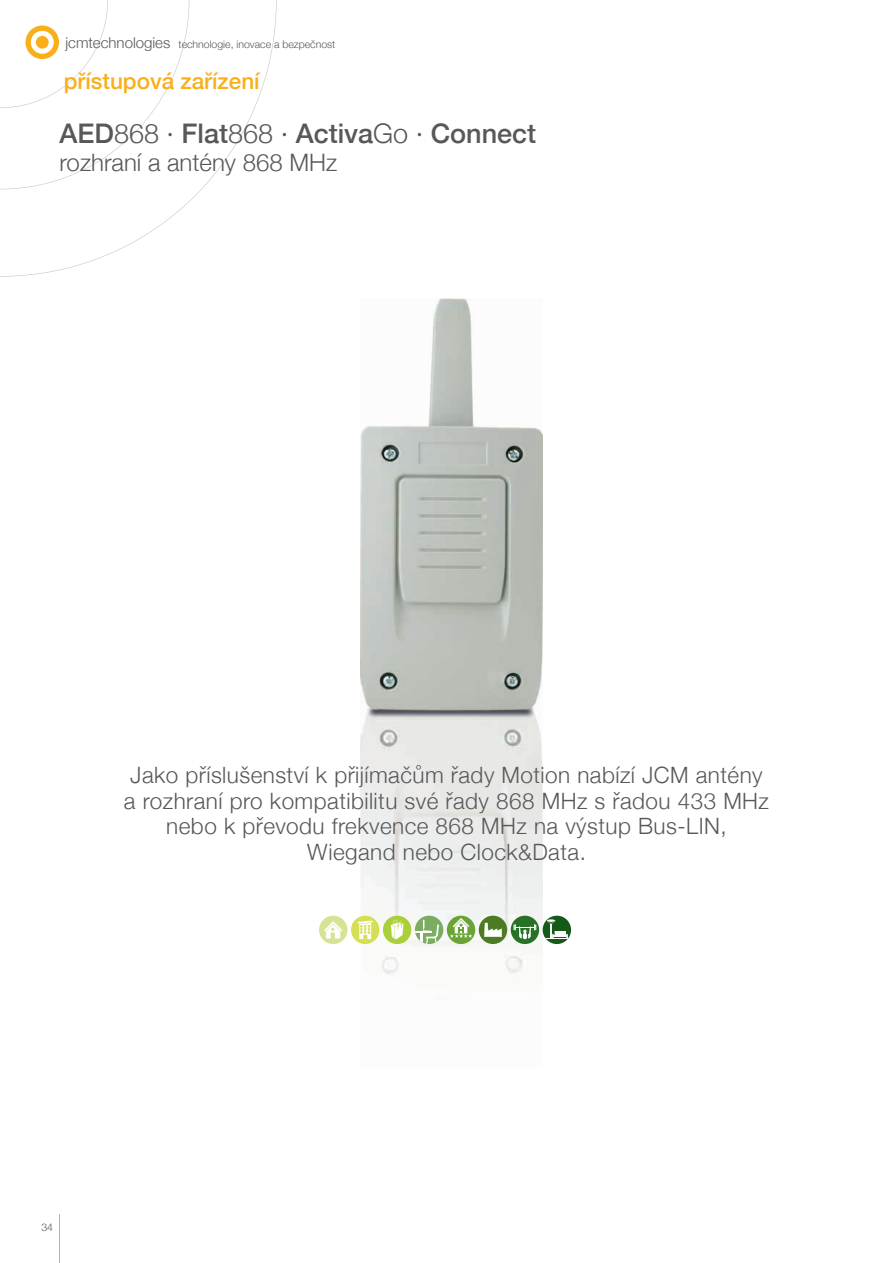
<style>
.page{position:relative;width:893px;height:1263px;background:#fff}
.page>*{position:absolute;margin:0;border:0;box-sizing:border-box;transform-origin:0 0}
.t1{font:500 27px "Helvetica Neue";color:#57585a}
.t2{font:300 24px "Helvetica Neue";color:#57585a}
.t3{font:300 22.5px/25.5px "Helvetica Neue";letter-spacing:.02em;color:#57585a;text-align:center}
.t4{font:500 22.5px "Helvetica Neue";color:#faaf18}
.t5{font:300 10.5px "Helvetica Neue";color:#57585a}
.s1{font-size:15px}
.s2{font-weight:300}
</style>
<div class="page">
<hr style="left:60px;top:1215px;width:1px;height:48px;background:#faaf18">
<svg style="left:0;top:0;width:277px;height:277px"></svg>
<svg style="left:0;top:0;width:108px;height:108px"></svg>
<div style="left:36px;top:36px;width:13px;height:13px;background:#faaf18;border-radius:50%"></div>
<img style="left:360px;top:299px;width:183px;height:676px">
<div style="left:319px;top:916px;width:28px;height:28px;background:#d5e494;border-radius:50%"></div>
<svg style="left:324px;top:921px;width:19px;height:18px"></svg>
<div style="left:351px;top:916px;width:28px;height:28px;background:#d4df54;border-radius:50%"></div>
<svg style="left:357px;top:920px;width:16px;height:19px"></svg>
<div style="left:383px;top:915px;width:28px;height:29px;background:#abcf38;border-radius:50%"></div>
<svg style="left:391px;top:920px;width:13px;height:20px"></svg>
<div style="left:479px;top:915px;width:28px;height:29px;background:#4c7b24;border-radius:50%"></div>
<svg style="left:484px;top:923px;width:18px;height:14px"></svg>
<div style="left:415px;top:916px;width:28px;height:28px;background:#7cac5f;border-radius:50%"></div>
<svg style="left:415px;top:920px;width:24px;height:24px"></svg>
<div style="left:511px;top:916px;width:28px;height:28px;background:#277227;border-radius:50%"></div>
<svg style="left:513px;top:924px;width:23px;height:15px"></svg>
<div style="left:543px;top:916px;width:28px;height:28px;background:#165a19;border-radius:50%"></div>
<svg style="left:545px;top:919px;width:25px;height:20px"></svg>
<div style="left:447px;top:915px;width:28px;height:29px;background:#6aa435;border-radius:50%"></div>
<svg style="left:450px;top:918px;width:22px;height:20px"></svg>
<p class="t5" style="left:65px;top:35px;width:271px"><span class="s1">jcmtechnologies</span> technologie, inovace a bezpečnost</p>
<p class="t4" style="left:64px;top:63px;width:197px">přístupová zařízení</p>
<p class="t1" style="left:60px;top:111px;width:478px">AED<span class="s2">868 ·</span> Flat<span class="s2">868 ·</span> Activa<span class="s2">Go ·</span> Connect</p>
<p class="t2" style="left:60px;top:143px;width:279px">rozhraní a antény 868 MHz</p>
<p class="t3" style="left:124px;top:761px;width:646px">Jako příslušenství k přijímačům řady Motion nabízí JCM antény a rozhraní pro kompatibilitu své řady 868 MHz s řadou 433 MHz nebo k převodu frekvence 868 MHz na výstup Bus-LIN, Wiegand nebo Clock&amp;Data.</p>
<p class="t5" style="left:41px;top:1218px;width:13px">34</p>
</div>
